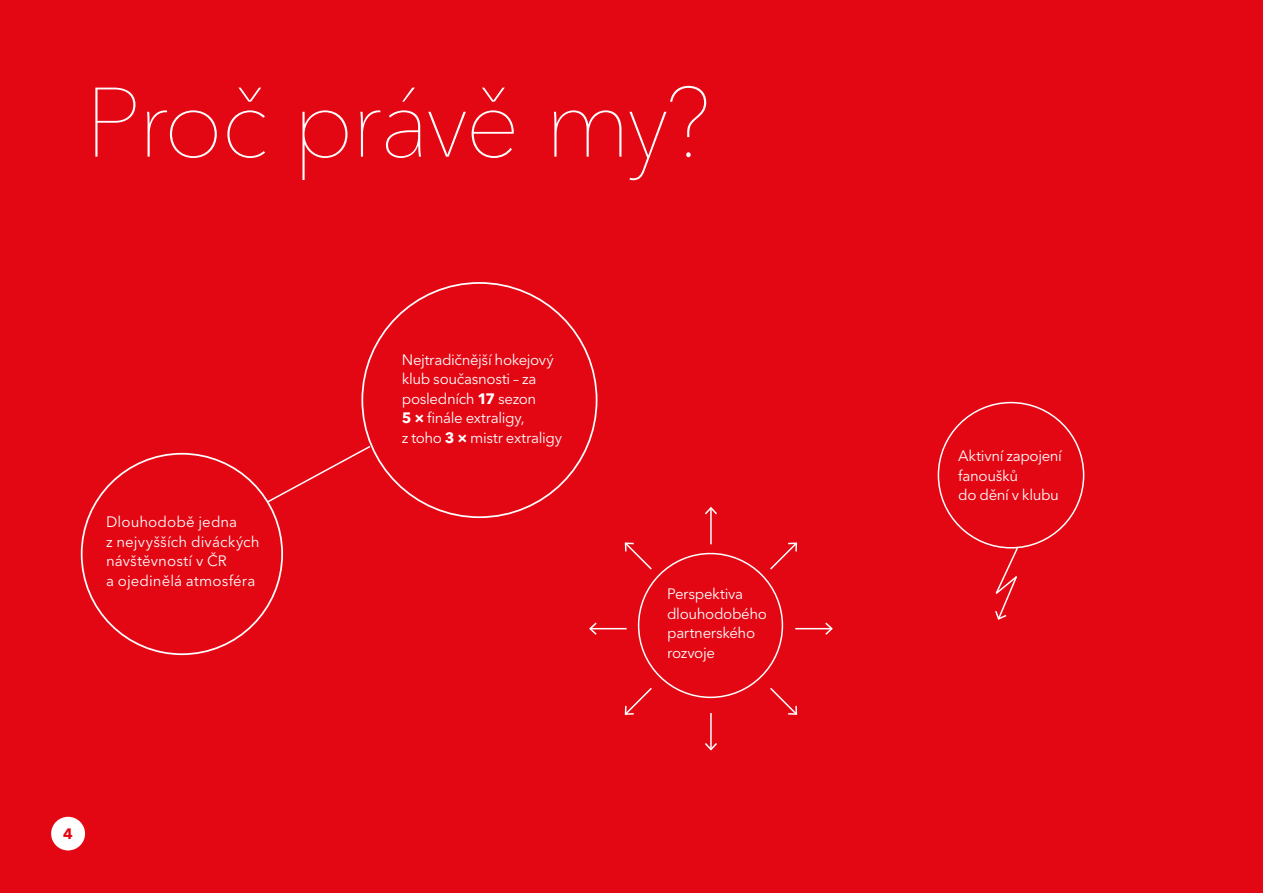
<style>
.page{position:relative;width:1263px;height:893px;background:#e30613}
.page>*{position:absolute;margin:0;border:0;box-sizing:border-box;transform-origin:0 0}
.t1{font:200 97.5px "Avenir Next LT Pro";letter-spacing:-.035em;color:#fff}
.t2{font:15px/19.5px "Avenir Next LT Pro";letter-spacing:-.02em;color:#fff}
.t3{font:15px/19.5px "Avenir Next LT Pro";letter-spacing:.005em;color:#fff}
.t4{font:700 15px "Avenir Next LT Pro";color:#e30613}
.s1{font-weight:700}
</style>
<div class="page">
<svg style="left:266px;top:444px;width:106px;height:60px"></svg>
<hr style="left:710px;top:508px;width:2px;height:36px;background:#fff">
<svg style="left:705px;top:507px;width:12px;height:9px"></svg>
<hr style="left:710px;top:713px;width:2px;height:36px;background:#fff">
<svg style="left:705px;top:741px;width:12px;height:10px"></svg>
<hr style="left:590px;top:628px;width:37px;height:1px;background:#fff">
<svg style="left:589px;top:622px;width:9px;height:13px"></svg>
<hr style="left:795px;top:628px;width:37px;height:1px;background:#fff">
<svg style="left:824px;top:622px;width:9px;height:13px"></svg>
<svg style="left:624px;top:542px;width:28px;height:28px"></svg>
<svg style="left:770px;top:688px;width:28px;height:27px"></svg>
<svg style="left:624px;top:688px;width:28px;height:27px"></svg>
<svg style="left:770px;top:542px;width:28px;height:28px"></svg>
<svg style="left:994px;top:546px;width:25px;height:74px"></svg>
<div style="left:51px;top:817px;width:34px;height:33px;background:#fff;border-radius:50%"></div>
<h1 class="t1" style="left:85px;top:64px;width:627px">Proč právě my?</h1>
<p class="t3" style="left:106px;top:512px;width:155px">Dlouhodobě jedna<br>z nejvyšších diváckých návštěvností v ČR<br>a ojedinělá atmosféra</p>
<p class="t4" style="left:63px;top:825px;width:11px">4</p>
<p class="t2" style="left:402px;top:350px;width:162px">Nejtradičnější hokejový klub současnosti – za posledních <span class="s1">17</span> sezon<br><span class="s1">5 ×</span> finále extraligy,<br>z toho <span class="s1">3 ×</span> mistr extraligy</p>
<p class="t2" style="left:667px;top:584px;width:101px">Perspektiva dlouhodobého partnerského rozvoje</p>
<p class="t2" style="left:958px;top:446px;width:105px">Aktivní zapojení fanoušků<br>do dění v klubu</p>
</div>
